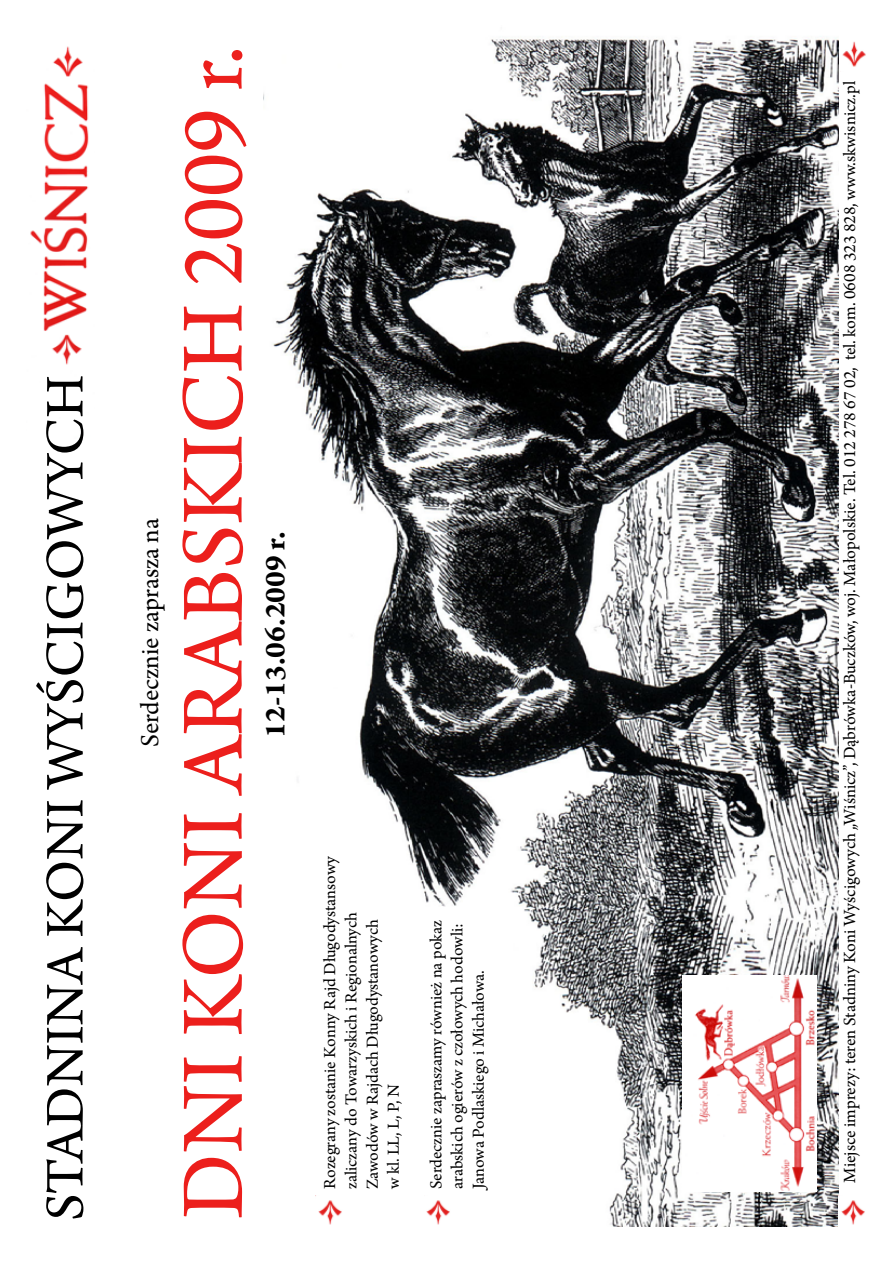
<style>
.page{position:relative;width:893px;height:1263px;background:#fff}
.page>*{position:absolute;margin:0;border:0;box-sizing:border-box;transform-origin:0 0}
.t1{font:93.15px "Arno Pro";color:#ec1f1c}
.t2{font:57.3px "Arno Pro";color:#000}
.t3{font:700 31.05px "Arno Pro";color:#000}
.t4{font:27px "Arno Pro";color:#000}
.t5{font:18px "Arno Pro";color:#000}
.t6{font:17.7px/21.1px "Arno Pro";letter-spacing:-.005em;color:#000}
</style>
<div class="page">
<img style="left:263px;top:36px;width:575px;height:1190px">
<img style="left:30px;top:46px;width:59px;height:319px">
<img style="left:842px;top:42px;width:24px;height:25px">
<img style="left:316px;top:1195px;width:28px;height:31px">
<img style="left:424px;top:1195px;width:28px;height:31px">
<img style="left:841px;top:1200px;width:24px;height:25px">
<img style="left:682px;top:976px;width:135px;height:215px">
<h2 class="t2" style="left:32px;top:1221px;width:847px;rotate:-90deg">STADNINA KONI WYŚCIGOWYCH</h2>
<h3 class="t4" style="left:135px;top:747px;width:230px;rotate:-90deg">Serdecznie zaprasza na</h3>
<h1 class="t1" style="left:160px;top:1219px;width:1174px;rotate:-90deg">DNI KONI ARABSKICH 2009 r.</h1>
<h3 class="t3" style="left:257px;top:738px;width:207px;rotate:-90deg">12-13.06.2009 r.</h3>
<p class="t6" style="left:320px;top:1189px;width:335px;rotate:-90deg">Rozegrany zostanie Konny Rajd Długodystansowy zaliczany do Towarzyskich i Regionalnych Zawodów w Rajdach Długodystanowych<br>w kl. LL, L, P, N</p>
<p class="t6" style="left:426px;top:1189px;width:271px;rotate:-90deg">Serdecznie zapraszamy również na pokaz arabskich ogierów z czołowych hodowli:<br>Janowa Podlaskiego i Michałowa.</p>
<p class="t5" style="left:839px;top:1182px;width:1103px;rotate:-90deg">Miejsce imprezy: teren Stadniny Koni Wyścigowych „Wiśnicz”, Dąbrówka-Buczków, woj. Małopolskie. Tel. 012 278 67 02, tel. kom. 0608 323 828, www.skwisnicz.pl</p>
</div>
